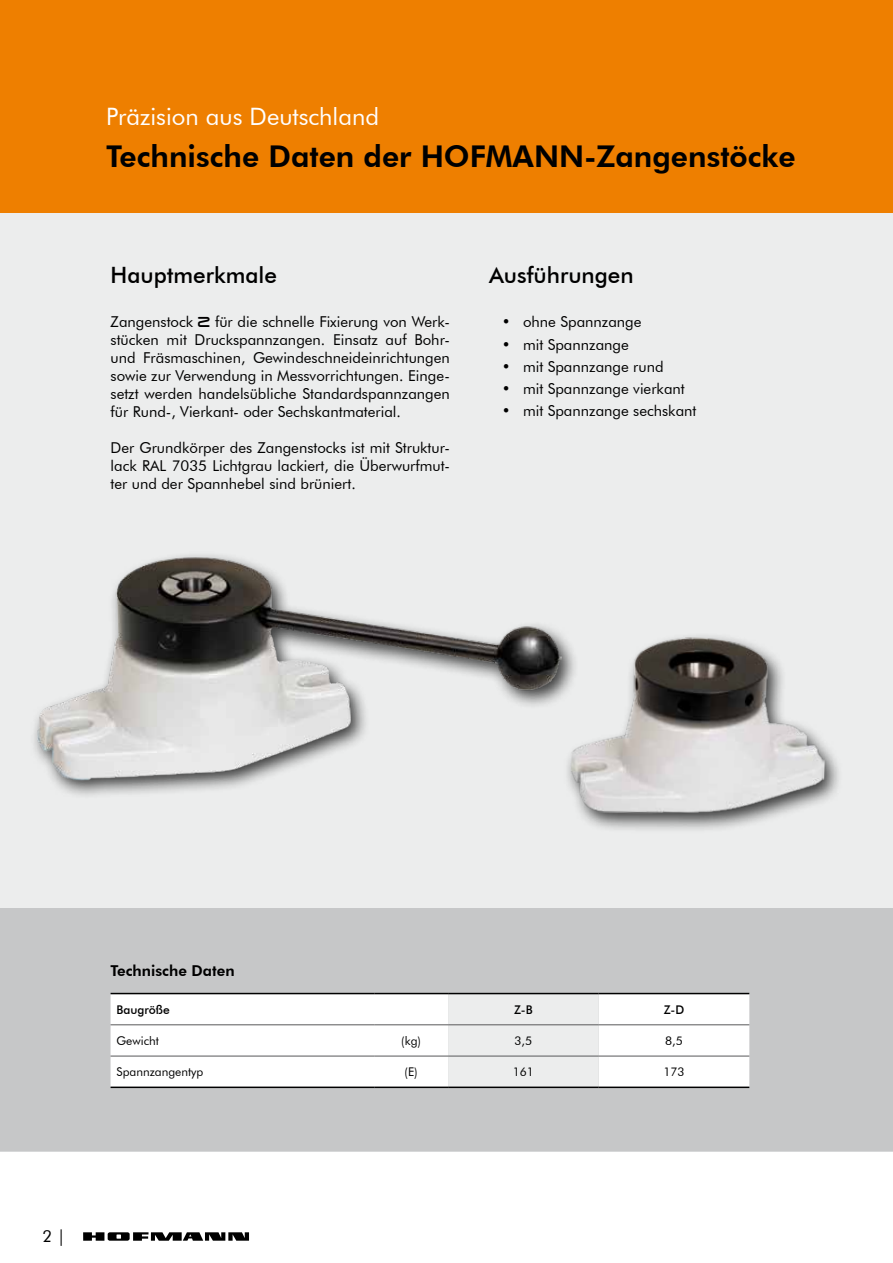
<style>
.page{position:relative;width:893px;height:1263px;background:#fff}
.page>*{position:absolute;margin:0;border:0;box-sizing:border-box;transform-origin:0 0}
.t1{font:800 30px "Futura BT";color:#000}
.t2{font:24px "Futura BT";color:#fff}
.t3{font:500 22.5px "Futura BT";color:#000}
.t4{font:16.5px "Futura BT";color:#000}
.t5{font:15px/18px "Futura BT";color:#000;text-align:justify}
.t6{font:800 15px "Futura BT";color:#000}
.t7{font:12px "Futura BT";color:#000}
.t8{font:500 12px "Futura BT";color:#000}
.s1{font-family:"Buster"}
</style>
<div class="page">
<div style="left:0;top:907px;width:893px;height:245px;background:#c6c7c8"></div>
<div style="left:0;top:206px;width:893px;height:701px;background:#eceded"></div>
<div style="left:29px;top:551px;width:550px;height:249px;background:#000;opacity:.75"></div>
<img style="left:36px;top:555px;width:526px;height:225px">
<div style="left:0;top:0;width:893px;height:213px;background:#ee7f00"></div>
<div style="left:563px;top:632px;width:280px;height:202px;background:#000;opacity:.75"></div>
<img style="left:570px;top:634px;width:258px;height:184px">
<svg style="left:83px;top:1232px;width:166px;height:9px"></svg>
<svg style="left:111px;top:994px;width:638px;height:92px"></svg>
<div style="left:448px;top:994px;width:151px;height:92px;background:#eceded"></div>
<hr style="left:111px;top:993px;width:263px;height:1px;background:#000">
<hr style="left:374px;top:993px;width:74px;height:1px;background:#000">
<hr style="left:448px;top:993px;width:151px;height:1px;background:#000">
<hr style="left:599px;top:993px;width:150px;height:1px;background:#000">
<hr style="left:111px;top:1024px;width:263px;height:1px;background:#58585a">
<hr style="left:374px;top:1024px;width:74px;height:1px;background:#58585a">
<hr style="left:448px;top:1024px;width:151px;height:1px;background:#58585a">
<hr style="left:599px;top:1024px;width:150px;height:1px;background:#58585a">
<hr style="left:111px;top:1056px;width:263px;height:1px;background:#58585a">
<hr style="left:374px;top:1056px;width:74px;height:1px;background:#58585a">
<hr style="left:448px;top:1056px;width:151px;height:1px;background:#58585a">
<hr style="left:599px;top:1056px;width:150px;height:1px;background:#58585a">
<hr style="left:111px;top:1086px;width:263px;height:2px;background:#000">
<hr style="left:374px;top:1086px;width:74px;height:2px;background:#000">
<hr style="left:448px;top:1086px;width:151px;height:2px;background:#000">
<hr style="left:599px;top:1086px;width:150px;height:2px;background:#000">
<h2 class="t2" style="left:106px;top:101px;width:274px">Präzision aus Deutschland</h2>
<h1 class="t1" style="left:106px;top:138px;width:691px">Technische Daten der HOFMANN-Zangenstöcke</h1>
<h3 class="t3" style="left:111px;top:261px;width:168px">Hauptmerkmale</h3>
<p class="t5" style="left:111px;top:313px;width:341px">Zangenstock <span class="s1">Z</span> für die schnelle Fixierung von Werk&shy;stücken mit Druckspannzangen. Einsatz auf Bohr&shy;und Fräsmaschinen, Gewindeschneideinrichtungen sowie zur Verwendung in Messvorrichtungen. Einge&shy;setzt werden handelsübliche Standardspannzangen für Rund-, Vierkant- oder Sechskantmaterial.</p>
<p class="t5" style="left:111px;top:439px;width:341px">Der Grundkörper des Zangenstocks ist mit Struktur&shy;lack RAL 7035 Lichtgrau lackiert, die Überwurfmut&shy;ter und der Spannhebel sind brüniert.</p>
<h3 class="t3" style="left:489px;top:261px;width:146px">Ausführungen</h3>
<p class="t5" style="left:502px;top:313px;width:141px">• ohne Spannzange</p>
<p class="t5" style="left:502px;top:335px;width:129px">• mit Spannzange</p>
<p class="t5" style="left:502px;top:357px;width:163px">• mit Spannzange rund</p>
<p class="t5" style="left:502px;top:380px;width:185px">• mit Spannzange vierkant</p>
<p class="t5" style="left:502px;top:402px;width:196px">• mit Spannzange sechskant</p>
<p class="t6" style="left:111px;top:961px;width:126px">Technische Daten</p>
<p class="t8" style="left:117px;top:1002px;width:55px">Baugröße</p>
<p class="t8" style="left:514px;top:1002px;width:20px">Z-B</p>
<p class="t8" style="left:664px;top:1002px;width:22px">Z-D</p>
<p class="t7" style="left:117px;top:1033px;width:44px">Gewicht</p>
<p class="t7" style="left:401px;top:1033px;width:21px">(kg)</p>
<p class="t7" style="left:515px;top:1033px;width:19px">3,5</p>
<p class="t7" style="left:665px;top:1033px;width:19px">8,5</p>
<p class="t7" style="left:117px;top:1065px;width:88px">Spannzangentyp</p>
<p class="t7" style="left:405px;top:1065px;width:15px">(E)</p>
<p class="t7" style="left:513px;top:1065px;width:23px">161</p>
<p class="t7" style="left:663px;top:1065px;width:23px">173</p>
<p class="t4" style="left:43px;top:1225px;width:24px">2 |</p>
</div>
